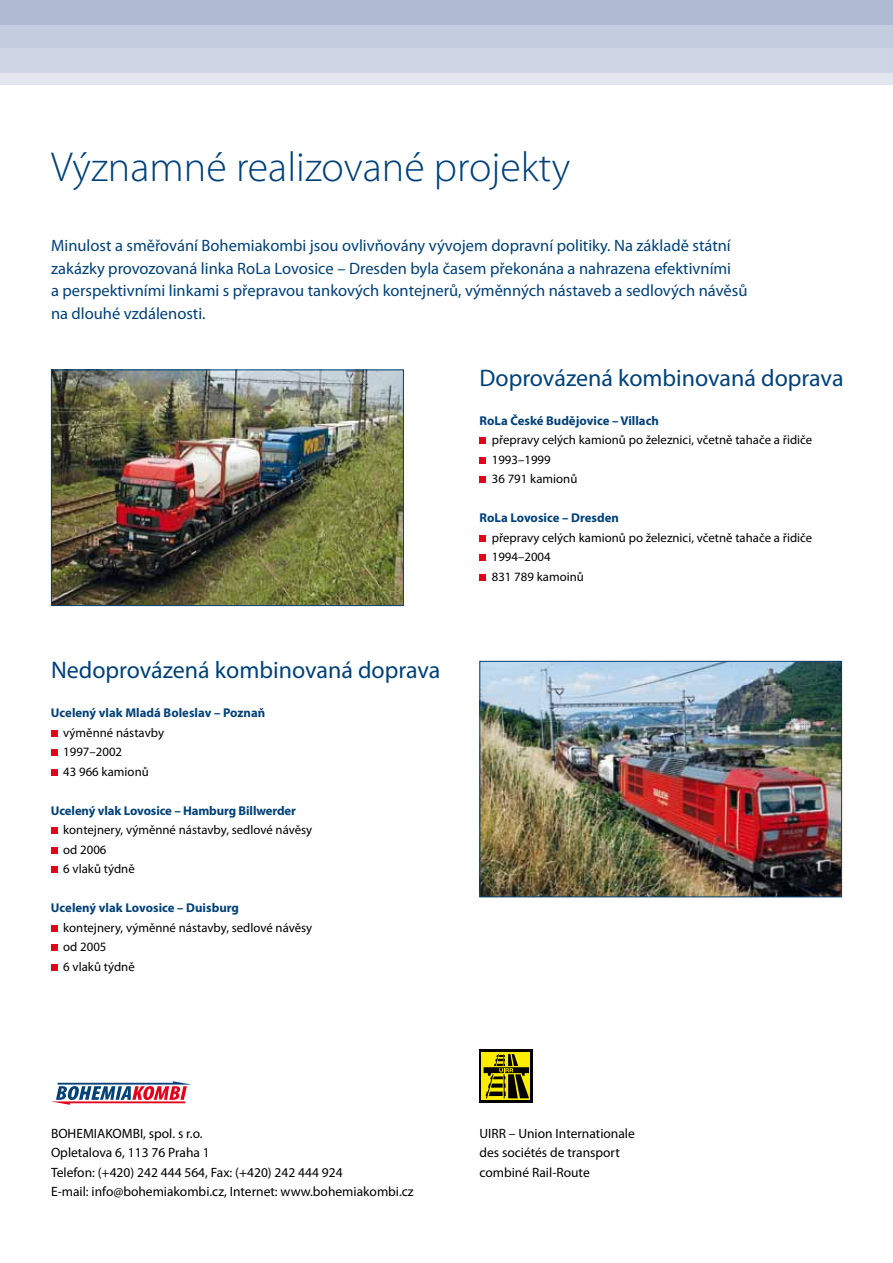
<style>
.page{position:relative;width:893px;height:1263px;background:#fff}
.page>*{position:absolute;margin:0;border:0;box-sizing:border-box;transform-origin:0 0}
.t1{font:300 42px "Myriad Pro";color:#004178}
.t2{font:24px "Myriad Pro";color:#004178}
.t3{font:16.5px/22.5px "Myriad Pro";color:#004178}
.t4{font:13.5px/19.5px "Myriad Pro";color:#000}
.t5{font:12.75px/19.5px "Myriad Pro";color:#000}
.t6{font:700 12.75px "Myriad Pro";color:#004178}
</style>
<div class="page">
<div style="left:479px;top:1050px;width:54px;height:53px;background:#000"></div>
<svg style="left:482px;top:1052px;width:48px;height:48px"></svg>
<svg style="left:484px;top:1054px;width:45px;height:44px"></svg>
<img style="left:53px;top:371px;width:349px;height:233px">
<div style="left:51px;top:369px;width:353px;height:237px;border:1px solid #004178"></div>
<img style="left:481px;top:663px;width:359px;height:232px">
<div style="left:479px;top:661px;width:363px;height:236px;border:1px solid #004178"></div>
<div style="left:0;top:0;width:893px;height:52px;background:#c4ccdf"></div>
<div style="left:0;top:62px;width:893px;height:23px;background:#e3e6ef"></div>
<div style="left:0;top:48px;width:893px;height:24px;background:#cfd5e5"></div>
<div style="left:0;top:0;width:893px;height:24px;background:#afbad3"></div>
<div style="left:479px;top:437px;width:7px;height:7px;background:#e2001a"></div>
<div style="left:479px;top:457px;width:7px;height:7px;background:#e2001a"></div>
<div style="left:479px;top:476px;width:7px;height:7px;background:#e2001a"></div>
<div style="left:51px;top:730px;width:7px;height:6px;background:#e2001a"></div>
<div style="left:51px;top:749px;width:7px;height:7px;background:#e2001a"></div>
<div style="left:51px;top:769px;width:7px;height:7px;background:#e2001a"></div>
<div style="left:479px;top:535px;width:7px;height:7px;background:#e2001a"></div>
<div style="left:479px;top:554px;width:7px;height:7px;background:#e2001a"></div>
<div style="left:479px;top:574px;width:7px;height:6px;background:#e2001a"></div>
<div style="left:51px;top:925px;width:7px;height:7px;background:#e2001a"></div>
<div style="left:51px;top:944px;width:7px;height:7px;background:#e2001a"></div>
<div style="left:51px;top:964px;width:7px;height:7px;background:#e2001a"></div>
<div style="left:51px;top:827px;width:7px;height:7px;background:#e2001a"></div>
<div style="left:51px;top:847px;width:7px;height:7px;background:#e2001a"></div>
<div style="left:51px;top:866px;width:7px;height:7px;background:#e2001a"></div>
<svg style="left:51px;top:1081px;width:141px;height:24px"></svg>
<h1 class="t1" style="left:51px;top:141px;width:521px">Významné realizované projekty</h1>
<p class="t3" style="left:51px;top:234px;width:698px">Minulost a směřování Bohemiakombi jsou ovlivňovány vývojem dopravní politiky. Na základě státní zakázky provozovaná linka RoLa Lovosice – Dresden byla časem překonána a nahrazena efektivními<br>a perspektivními linkami s přepravou tankových kontejnerů, výměnných nástaveb a sedlových návěsů na dlouhé vzdálenosti.</p>
<h2 class="t2" style="left:479px;top:363px;width:366px">Doprovázená kombinovaná doprava</h2>
<p class="t6" style="left:479px;top:412px;width:181px">RoLa České Budějovice – Villach</p>
<p class="t5" style="left:492px;top:430px;width:322px">přepravy celých kamionů po železnici, včetně tahače a řidiče<br>1993–1999<br>36 791 kamionů</p>
<h2 class="t2" style="left:51px;top:655px;width:391px">Nedoprovázená kombinovaná doprava</h2>
<p class="t6" style="left:51px;top:704px;width:216px">Ucelený vlak Mladá Boleslav – Poznaň</p>
<p class="t5" style="left:63px;top:722px;width:102px">výměnné nástavby<br>1997–2002<br>43 966 kamionů</p>
<p class="t6" style="left:51px;top:802px;width:247px">Ucelený vlak Lovosice – Hamburg Billwerder</p>
<p class="t5" style="left:63px;top:820px;width:250px">kontejnery, výměnné nástavby, sedlové návěsy od 2006<br>6 vlaků týdně</p>
<p class="t6" style="left:51px;top:899px;width:190px">Ucelený vlak Lovosice – Duisburg</p>
<p class="t5" style="left:63px;top:917px;width:250px">kontejnery, výměnné nástavby, sedlové návěsy od 2005<br>6 vlaků týdně</p>
<p class="t6" style="left:479px;top:509px;width:141px">RoLa Lovosice – Dresden</p>
<p class="t5" style="left:492px;top:527px;width:322px">přepravy celých kamionů po železnici, včetně tahače a řidiče<br>1994–2004<br>831 789 kamoinů</p>
<p class="t4" style="left:51px;top:1123px;width:364px">BOHEMIAKOMBI, spol. s r.o.<br>Opletalova 6, 113 76 Praha 1<br>Telefon: (+420) 242 444 564, Fax: (+420) 242 444 924<br>E-mail: info@bohemiakombi.cz, Internet: www.bohemiakombi.cz</p>
<p class="t4" style="left:479px;top:1123px;width:157px">UIRR – Union Internationale des sociétés de transport combiné Rail-Route</p>
</div>
